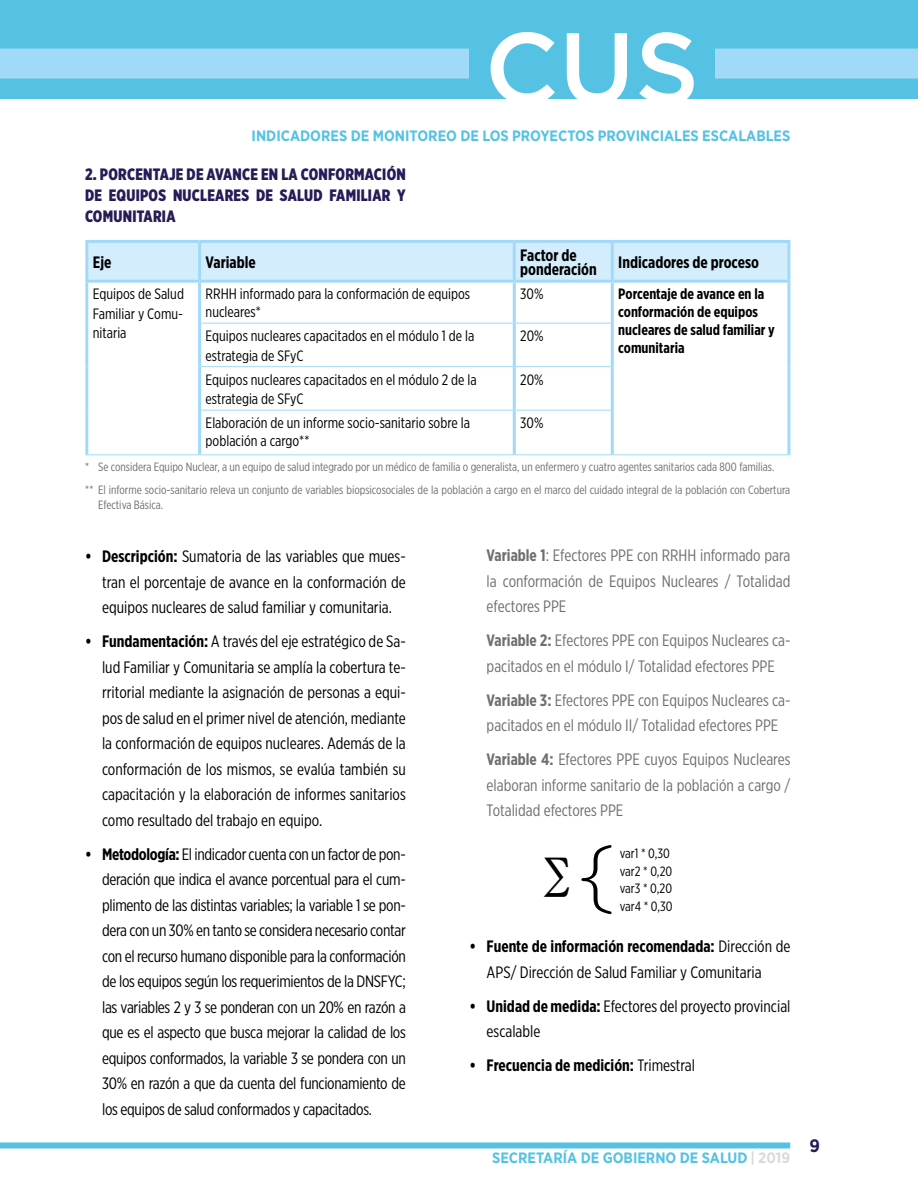
<style>
.page{position:relative;width:918px;height:1188px;background:#fff}
.page>*{position:absolute;margin:0;border:0;box-sizing:border-box;transform-origin:0 0}
.t1{font:500 100.5px "Gotham";color:#fff}
.t2{font:300 81px "Gotham Rounded";color:#000}
.t3{font:700 18px "Gotham Narrow";color:#281b57}
.t4{font:16.5px/25.5px "Gotham X Narrow";color:#000;text-align:justify}
.t5{font:16.5px/25.5px "Gotham X Narrow";color:#706f6f;text-align:justify}
.t6{font:700 16.5px/14.5px "Gotham X Narrow";color:#000}
.t7{font:900 16.5px/21px "Gotham X Narrow";letter-spacing:.015em;color:#281b57;text-align:justify}
.t8{font:15px/19.5px "Gotham X Narrow";color:#000}
.t9{font:700 15px "Gotham Narrow";color:#55c2e3}
.t10{font:700 15px/18px "Gotham X Narrow";color:#000}
.t11{font:13.5px/17.5px "Gotham X Narrow";color:#000}
.t12{font:12px/23.5px "Gotham X Narrow";color:#706f6f}
.s1{font-weight:700}
.s2{font-weight:400}
.s3{color:#dadada}
</style>
<div class="page">
<div style="left:0;top:0;width:918px;height:99px;background:#55c2e3"></div>
<div style="left:0;top:1142px;width:790px;height:6px;background:#55c2e3"></div>
<div style="left:0;top:49px;width:918px;height:30px;background:#a1daf8"></div>
<div style="left:469px;top:18px;width:246px;height:80px;background:#55c2e3"></div>
<div style="left:88px;top:243px;width:699px;height:37px;background:#d4edfc"></div>
<hr style="left:513px;top:283px;width:3px;height:40px;background:#a1daf8">
<hr style="left:611px;top:283px;width:3px;height:40px;background:#a1daf8">
<hr style="left:787px;top:283px;width:3px;height:40px;background:#a1daf8">
<hr style="left:513px;top:324px;width:3px;height:42px;background:#a1daf8">
<hr style="left:611px;top:323px;width:3px;height:44px;background:#a1daf8">
<hr style="left:787px;top:323px;width:3px;height:44px;background:#a1daf8">
<hr style="left:513px;top:367px;width:3px;height:43px;background:#a1daf8">
<hr style="left:611px;top:367px;width:3px;height:43px;background:#a1daf8">
<hr style="left:787px;top:367px;width:3px;height:43px;background:#a1daf8">
<hr style="left:513px;top:411px;width:3px;height:43px;background:#a1daf8">
<hr style="left:611px;top:410px;width:3px;height:44px;background:#a1daf8">
<hr style="left:787px;top:410px;width:3px;height:44px;background:#a1daf8">
<hr style="left:85px;top:283px;width:3px;height:40px;background:#a1daf8">
<hr style="left:85px;top:323px;width:3px;height:44px;background:#a1daf8">
<hr style="left:85px;top:367px;width:3px;height:43px;background:#a1daf8">
<hr style="left:85px;top:410px;width:3px;height:44px;background:#a1daf8">
<hr style="left:198px;top:283px;width:3px;height:40px;background:#a1daf8">
<hr style="left:198px;top:323px;width:3px;height:44px;background:#a1daf8">
<hr style="left:198px;top:367px;width:3px;height:43px;background:#a1daf8">
<hr style="left:198px;top:410px;width:3px;height:44px;background:#a1daf8">
<hr style="left:85px;top:240px;width:115px;height:3px;background:#a1daf8">
<hr style="left:85px;top:243px;width:3px;height:37px;background:#a1daf8">
<hr style="left:85px;top:280px;width:115px;height:3px;background:#a1daf8">
<hr style="left:200px;top:240px;width:314px;height:3px;background:#a1daf8">
<hr style="left:198px;top:243px;width:3px;height:37px;background:#a1daf8">
<hr style="left:514px;top:240px;width:98px;height:3px;background:#a1daf8">
<hr style="left:513px;top:243px;width:3px;height:37px;background:#a1daf8">
<hr style="left:612px;top:240px;width:178px;height:3px;background:#a1daf8">
<hr style="left:611px;top:243px;width:3px;height:37px;background:#a1daf8">
<hr style="left:787px;top:243px;width:3px;height:37px;background:#a1daf8">
<hr style="left:200px;top:280px;width:314px;height:3px;background:#a1daf8">
<hr style="left:514px;top:280px;width:98px;height:3px;background:#a1daf8">
<hr style="left:612px;top:280px;width:178px;height:3px;background:#a1daf8">
<hr style="left:85px;top:454px;width:115px;height:1px;background:#a1daf8">
<hr style="left:201px;top:323px;width:313px;height:1px;background:#a1daf8">
<hr style="left:514px;top:323px;width:97px;height:1px;background:#a1daf8">
<hr style="left:201px;top:366px;width:313px;height:1px;background:#a1daf8">
<hr style="left:514px;top:366px;width:97px;height:1px;background:#a1daf8">
<hr style="left:201px;top:410px;width:313px;height:1px;background:#a1daf8">
<hr style="left:514px;top:410px;width:97px;height:1px;background:#a1daf8">
<hr style="left:200px;top:454px;width:314px;height:1px;background:#a1daf8">
<hr style="left:514px;top:454px;width:98px;height:1px;background:#a1daf8">
<hr style="left:612px;top:454px;width:178px;height:1px;background:#a1daf8">
<h1 class="t1" style="left:485px;top:11px;width:216px">CUS</h1>
<p class="t9" style="left:252px;top:126px;width:540px">INDICADORES DE MONITOREO DE LOS PROYECTOS PROVINCIALES ESCALABLES</p>
<p class="t7" style="left:85px;top:164px;width:322px">2. PORCENTAJE DE AVANCE EN LA CONFORMACIÓN DE EQUIPOS NUCLEARES DE SALUD FAMILIAR Y COMUNITARIA</p>
<p class="t6" style="left:93px;top:255px;width:20px">Eje</p>
<p class="t6" style="left:206px;top:255px;width:52px">Variable</p>
<p class="t6" style="left:520px;top:247px;width:78px">Factor de ponderación</p>
<p class="t6" style="left:618px;top:255px;width:142px">Indicadores de proceso</p>
<p class="t8" style="left:93px;top:284px;width:93px;text-align:justify">Equipos de Salud Familiar y Comu&shy;nitaria</p>
<p class="t8" style="left:206px;top:285px;width:266px;line-height:18px">RRHH informado para la conformación de equipos nucleares*</p>
<p class="t8" style="left:520px;top:284px;width:25px">30%</p>
<p class="t10" style="left:618px;top:285px;width:158px">Porcentaje de avance en la conformación de equipos nucleares de salud familiar y comunitaria</p>
<p class="t8" style="left:206px;top:326px;width:270px">Equipos nucleares capacitados en el módulo 1 de la estrategia de SFyC</p>
<p class="t8" style="left:520px;top:326px;width:25px">20%</p>
<p class="t8" style="left:206px;top:369px;width:273px">Equipos nucleares capacitados en el módulo 2 de la estrategia de SFyC</p>
<p class="t8" style="left:520px;top:369px;width:25px">20%</p>
<p class="t8" style="left:206px;top:414px;width:266px;line-height:18px">Elaboración de un informe socio-sanitario sobre la población a cargo**</p>
<p class="t8" style="left:520px;top:413px;width:25px">30%</p>
<p class="t12" style="left:85px;top:454px;width:706px">* Se considera Equipo Nuclear, a un equipo de salud integrado por un médico de familia o generalista, un enfermero y cuatro agentes sanitarios cada 800 familias.<br>** El informe socio-sanitario releva un conjunto de variables biopsicosociales de la población a cargo en el marco del cuidado integral de la población con Cobertura</p>
<p class="t12" style="left:98px;top:493px;width:67px">Efectiva Básica.</p>
<p class="t4" style="left:102px;top:544px;width:305px;text-indent:-17px"><span class="s1">• Descripción:</span> Sumatoria de las variables que mues&shy;tran el porcentaje de avance en la conformación de equipos nucleares de salud familiar y comunitaria.</p>
<p class="t4" style="left:102px;top:629px;width:305px;text-indent:-17px"><span class="s1">• Fundamentación:</span> A través del eje estratégico de Sa&shy;lud Familiar y Comunitaria se amplía la cobertura te&shy;rritorial mediante la asignación de personas a equi&shy;pos de salud en el primer nivel de atención, mediante la conformación de equipos nucleares. Además de la conformación de los mismos, se evalúa también su capacitación y la elaboración de informes sanitarios como resultado del trabajo en equipo.</p>
<p class="t4" style="left:102px;top:841px;width:305px;text-indent:-17px"><span class="s1">• Metodología:</span> El indicador cuenta con un factor de pon&shy;deración que indica el avance porcentual para el cum&shy;plimento de las distintas variables; la variable 1 se pon&shy;dera con un 30% en tanto se considera necesario contar con el recurso humano disponible para la conformación de los equipos según los requerimientos de la DNSFYC; las variables 2 y 3 se ponderan con un 20% en razón a que es el aspecto que busca mejorar la calidad de los equipos conformados, la variable 3 se pondera con un 30% en razón a que da cuenta del funcionamiento de los equipos de salud conformados y capacitados.</p>
<p class="t5" style="left:487px;top:543px;width:305px"><span class="s1">Variable 1</span>: Efectores PPE con RRHH informado para la conformación de Equipos Nucleares / Totalidad efectores PPE</p>
<p class="t5" style="left:487px;top:628px;width:305px"><span class="s1">Variable 2:</span> Efectores PPE con Equipos Nucleares ca&shy;pacitados en el módulo I/ Totalidad efectores PPE</p>
<p class="t5" style="left:487px;top:687px;width:305px"><span class="s1">Variable 3:</span> Efectores PPE con Equipos Nucleares ca&shy;pacitados en el módulo II/ Totalidad efectores PPE</p>
<p class="t5" style="left:487px;top:747px;width:305px"><span class="s1">Variable 4:</span> Efectores PPE cuyos Equipos Nucleares elaboran informe sanitario de la población a cargo / Totalidad efectores PPE</p>
<h2 class="t2" style="left:543px;top:820px;width:75px">∑{</h2>
<p class="t11" style="left:620px;top:845px;width:54px">var1 * 0,30 var2 * 0,20 var3 * 0,20 var4 * 0,30</p>
<p class="t4" style="left:487px;top:933px;width:305px;text-indent:-17px"><span class="s1">• Fuente de información recomendada:</span> Dirección de<br>APS/ Dirección de Salud Familiar y Comunitaria</p>
<p class="t4" style="left:487px;top:993px;width:305px;text-indent:-17px"><span class="s1">• Unidad de medida:</span> Efectores del proyecto provincial escalable</p>
<p class="t6" style="left:470px;top:1058px;width:227px">• Frecuencia de medición: <span class="s2">Trimestral</span></p>
<p class="t9" style="left:492px;top:1148px;width:300px">SECRETARÍA DE GOBIERNO DE SALUD <span class="s3">| 2019</span></p>
<p class="t3" style="left:809px;top:1134px;width:12px">9</p>
</div>
